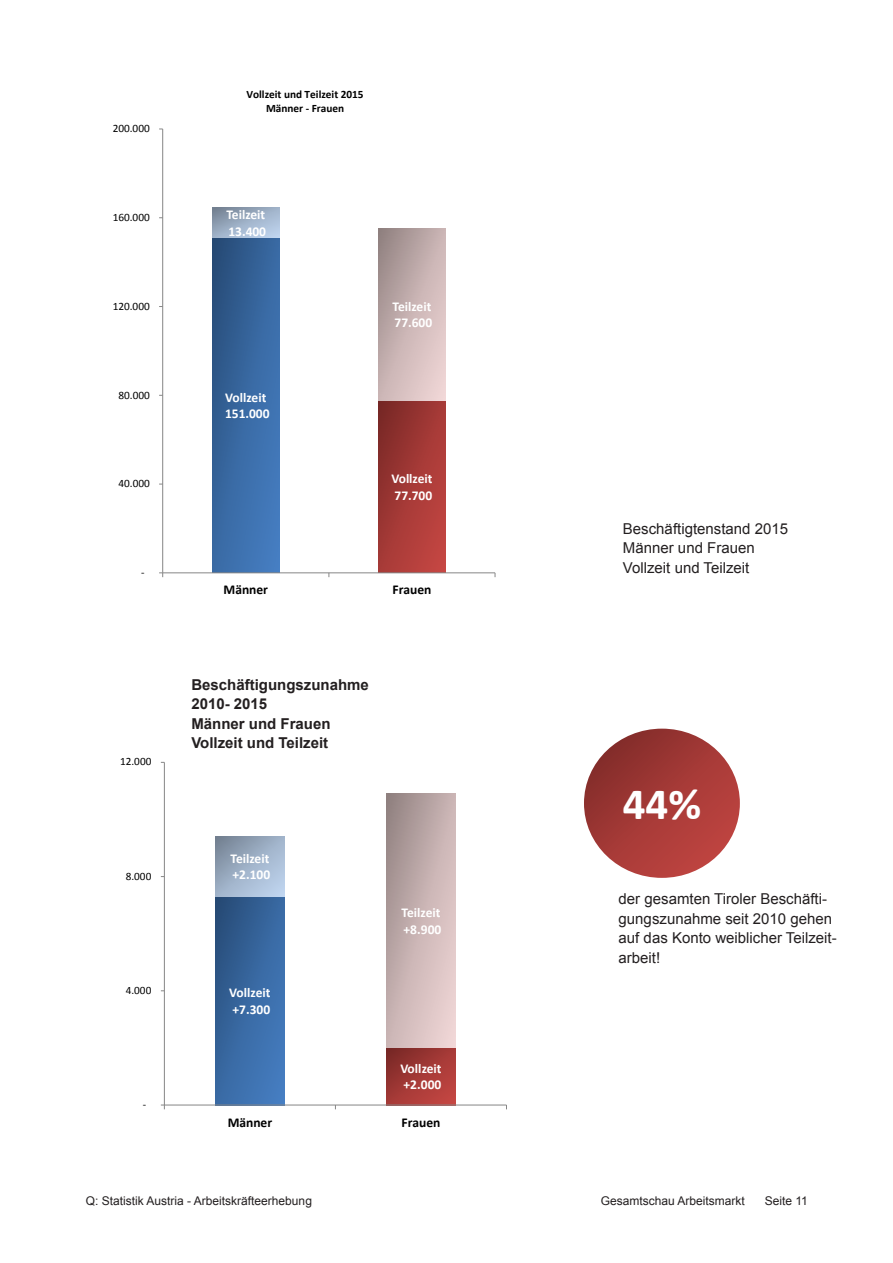
<style>
.page{position:relative;width:893px;height:1263px;background:#fff}
.page>*{position:absolute;margin:0;border:0;box-sizing:border-box;transform-origin:0 0}
.t1{font:700 45px "Calibri";color:#fff}
.Bildquellen{font:700 43.5px "Arial";color:#fff}
.Fließtext{font:15px "Arial";color:#231f20}
.Fließtext-2{font:700 15px "Arial";color:#231f20}
.t2{font:700 13.5px/16.5px "Calibri";color:#fff}
.t3{font:700 13.5px "Calibri";color:#000}
.Fußnoten{font:12px "Arial";color:#231f20}
.t4{font:11.25px "Calibri";color:#000}
.t5{font:700 11.25px/13.6px "Calibri";color:#000;text-align:center}
</style>
<div class="page">
<svg style="left:213px;top:238px;width:66px;height:334px;background:#3867a0"></svg>
<svg style="left:379px;top:400px;width:66px;height:172px;background:#a33936"></svg>
<svg style="left:213px;top:208px;width:66px;height:30px;background:#9eb0c7"></svg>
<svg style="left:379px;top:228px;width:66px;height:172px;background:#c7b1b1"></svg>
<hr style="left:162px;top:129px;width:1px;height:444px;background:#868686">
<hr style="left:163px;top:572px;width:332px;height:1px;background:#868686">
<svg style="left:216px;top:896px;width:68px;height:208px;background:#3868a1"></svg>
<svg style="left:387px;top:1048px;width:68px;height:56px;background:#a23835"></svg>
<svg style="left:216px;top:836px;width:68px;height:60px;background:#9eb0c6"></svg>
<svg style="left:387px;top:794px;width:68px;height:254px;background:#c6b1b1"></svg>
<hr style="left:164px;top:762px;width:1px;height:343px;background:#868686">
<hr style="left:164px;top:1104px;width:342px;height:1px;background:#868686">
<svg style="left:161px;top:1104px;width:4px;height:5px"></svg>
<svg style="left:584px;top:729px;width:156px;height:149px"></svg>
<p class="t4" style="left:113px;top:121px;width:39px">200.000</p>
<p class="t4" style="left:113px;top:210px;width:39px">160.000</p>
<p class="t4" style="left:113px;top:299px;width:39px">120.000</p>
<p class="t4" style="left:118px;top:388px;width:33px">80.000</p>
<p class="t4" style="left:118px;top:476px;width:33px">40.000</p>
<p class="t4" style="left:141px;top:565px;width:5px">-</p>
<p class="t4" style="left:120px;top:755px;width:33px">12.000</p>
<p class="t4" style="left:126px;top:869px;width:27px">8.000</p>
<p class="t4" style="left:126px;top:983px;width:27px">4.000</p>
<p class="t4" style="left:143px;top:1097px;width:5px">-</p>
<p class="t5" style="left:246px;top:87px;width:119px">Vollzeit und Teilzeit 2015<br>Männer - Frauen</p>
<p class="t2" style="left:226px;top:206px;width:41px">Teilzeit<br>13.400</p>
<p class="t2" style="left:225px;top:389px;width:46px">Vollzeit<br>151.000</p>
<p class="t2" style="left:392px;top:298px;width:41px">Teilzeit<br>77.600</p>
<p class="t2" style="left:391px;top:470px;width:43px">Vollzeit<br>77.700</p>
<p class="t3" style="left:224px;top:581px;width:46px">Männer</p>
<p class="t3" style="left:392px;top:581px;width:40px">Frauen</p>
<p class="Fließtext-2" style="left:191px;top:674px;width:179px">Beschäftigungszunahme</p>
<p class="Fließtext-2" style="left:191px;top:694px;width:77px">2010- 2015</p>
<p class="Fließtext-2" style="left:191px;top:713px;width:141px">Männer und Frauen</p>
<p class="Fließtext-2" style="left:191px;top:733px;width:138px">Vollzeit und Teilzeit</p>
<p class="t2" style="left:230px;top:850px;width:41px">Teilzeit +2.100</p>
<p class="t2" style="left:229px;top:984px;width:43px">Vollzeit +7.300</p>
<p class="t2" style="left:402px;top:904px;width:41px">Teilzeit +8.900</p>
<p class="t2" style="left:400px;top:1060px;width:43px">Vollzeit +2.000</p>
<p class="t3" style="left:228px;top:1113px;width:46px">Männer</p>
<p class="t3" style="left:402px;top:1113px;width:40px">Frauen</p>
<p class="Fußnoten" style="left:86px;top:1193px;width:228px">Q: Statistik Austria - Arbeitskräfteerhebung</p>
<p class="Fließtext" style="left:623px;top:518px;width:167px">Beschäftigtenstand 2015</p>
<p class="Fließtext" style="left:623px;top:538px;width:133px">Männer und Frauen</p>
<p class="Fließtext" style="left:623px;top:557px;width:128px">Vollzeit und Teilzeit</p>
<p class="t1" style="left:623px;top:775px;width:80px">44%</p>
<p class="Bildquellen" style="left:634px;top:788px;width:89px">44%</p>
<p class="Fließtext" style="left:619px;top:889px;width:210px">der gesamten Tiroler Beschäfti-</p>
<p class="Fließtext" style="left:619px;top:908px;width:215px">gungszunahme seit 2010 gehen</p>
<p class="Fließtext" style="left:619px;top:928px;width:220px">auf das Konto weiblicher Teilzeit-</p>
<p class="Fließtext" style="left:619px;top:947px;width:43px">arbeit!</p>
<p class="Fußnoten" style="left:601px;top:1193px;width:146px">Gesamtschau Arbeitsmarkt</p>
<p class="Fußnoten" style="left:765px;top:1193px;width:45px">Seite 11</p>
</div>
